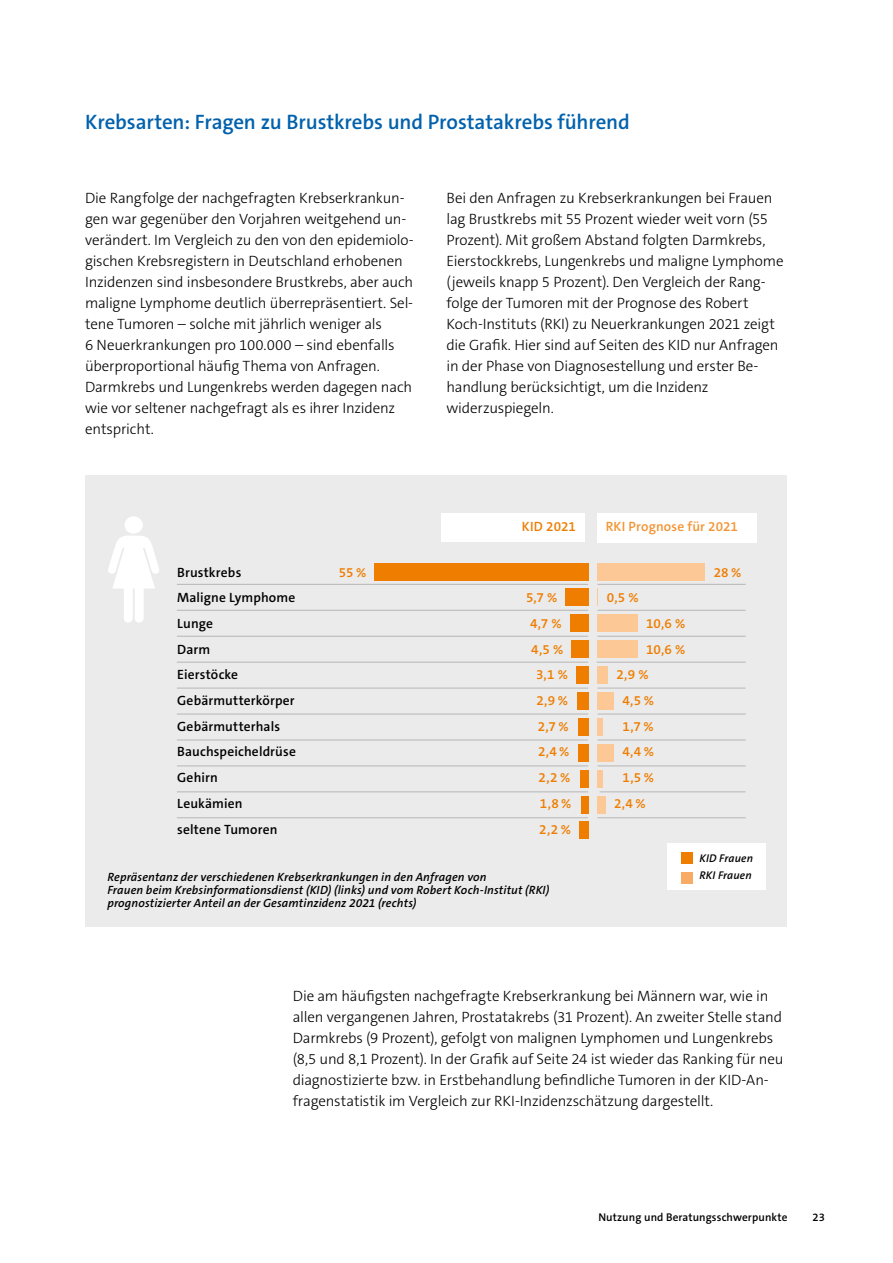
<style>
.page{position:relative;width:893px;height:1263px;background:#fff}
.page>*{position:absolute;margin:0;border:0;box-sizing:border-box;transform-origin:0 0}
.t1{font:600 21px "The Sans C5";letter-spacing:-.005em;color:#0061ad}
.t2{font:300 15px/21px "The Sans C5";letter-spacing:-.01em;color:#000}
.t3{font:600 13.5px/25.7px "The Sans C5";letter-spacing:.01em;color:#000}
.t4{font:600 13.5px "The Sans C5";color:#ef7d00}
.t5{font:600 13.5px "The Sans C5";letter-spacing:.01em;color:#f49432}
.t6{font:italic 600 12px/12.8px "The Sans C5";letter-spacing:.01em;color:#000}
.t7{font:600 11.25px "The Sans C5";letter-spacing:.01em;color:#000}
.t8{font:italic 600 11.25px/17.7px "The Sans C5";letter-spacing:.01em;color:#000}
</style>
<div class="page">
<div style="left:85px;top:475px;width:702px;height:451px;background:#ebebeb"></div>
<svg style="left:108px;top:536px;width:51px;height:87px"></svg>
<div style="left:124px;top:516px;width:19px;height:18px;background:#fff;border-radius:50%"></div>
<div style="left:441px;top:513px;width:143px;height:29px;background:#fff"></div>
<div style="left:597px;top:513px;width:159px;height:29px;background:#fff"></div>
<hr style="left:177px;top:584px;width:411px;height:1px;background:#b7b6b6">
<hr style="left:597px;top:584px;width:149px;height:1px;background:#b7b6b6">
<hr style="left:177px;top:610px;width:411px;height:1px;background:#b7b6b6">
<hr style="left:597px;top:610px;width:149px;height:1px;background:#b7b6b6">
<hr style="left:177px;top:636px;width:411px;height:1px;background:#b7b6b6">
<hr style="left:597px;top:636px;width:149px;height:1px;background:#b7b6b6">
<hr style="left:177px;top:662px;width:411px;height:1px;background:#b7b6b6">
<hr style="left:597px;top:662px;width:149px;height:1px;background:#b7b6b6">
<hr style="left:177px;top:688px;width:411px;height:1px;background:#b7b6b6">
<hr style="left:597px;top:688px;width:149px;height:1px;background:#b7b6b6">
<hr style="left:177px;top:714px;width:411px;height:1px;background:#b7b6b6">
<hr style="left:597px;top:714px;width:149px;height:1px;background:#b7b6b6">
<hr style="left:177px;top:740px;width:411px;height:1px;background:#b7b6b6">
<hr style="left:597px;top:740px;width:149px;height:1px;background:#b7b6b6">
<hr style="left:177px;top:765px;width:411px;height:1px;background:#b7b6b6">
<hr style="left:597px;top:765px;width:149px;height:1px;background:#b7b6b6">
<hr style="left:177px;top:791px;width:411px;height:1px;background:#b7b6b6">
<hr style="left:600px;top:791px;width:146px;height:1px;background:#b7b6b6">
<hr style="left:177px;top:817px;width:411px;height:1px;background:#b7b6b6">
<hr style="left:597px;top:817px;width:149px;height:1px;background:#b7b6b6">
<div style="left:668px;top:843px;width:98px;height:47px;background:#fff"></div>
<div style="left:681px;top:852px;width:12px;height:11px;background:#ef7d00"></div>
<div style="left:681px;top:872px;width:12px;height:12px;background:#f7ab64"></div>
<div style="left:597px;top:563px;width:108px;height:17px;background:#fbc896"></div>
<div style="left:597px;top:615px;width:41px;height:17px;background:#fbc896"></div>
<div style="left:597px;top:641px;width:41px;height:17px;background:#fbc896"></div>
<div style="left:597px;top:667px;width:11px;height:17px;background:#fbc896"></div>
<div style="left:597px;top:692px;width:17px;height:17px;background:#fbc896"></div>
<div style="left:597px;top:718px;width:6px;height:17px;background:#fbc896"></div>
<div style="left:597px;top:770px;width:6px;height:17px;background:#fbc896"></div>
<div style="left:597px;top:744px;width:17px;height:17px;background:#fbc896"></div>
<div style="left:597px;top:796px;width:9px;height:17px;background:#fbc896"></div>
<div style="left:375px;top:563px;width:214px;height:17px;background:#ef7d00"></div>
<div style="left:566px;top:589px;width:23px;height:17px;background:#ef7d00"></div>
<div style="left:570px;top:615px;width:19px;height:17px;background:#ef7d00"></div>
<div style="left:572px;top:641px;width:17px;height:17px;background:#ef7d00"></div>
<div style="left:576px;top:667px;width:13px;height:17px;background:#ef7d00"></div>
<div style="left:577px;top:692px;width:12px;height:17px;background:#ef7d00"></div>
<div style="left:578px;top:718px;width:11px;height:17px;background:#ef7d00"></div>
<div style="left:579px;top:744px;width:10px;height:17px;background:#ef7d00"></div>
<div style="left:580px;top:770px;width:9px;height:17px;background:#ef7d00"></div>
<div style="left:581px;top:796px;width:8px;height:17px;background:#ef7d00"></div>
<div style="left:579px;top:822px;width:10px;height:17px;background:#ef7d00"></div>
<h1 class="t1" style="left:85px;top:108px;width:546px">Krebsarten: Fragen zu Brustkrebs und Prostatakrebs führend</h1>
<p class="t2" style="left:85px;top:187px;width:330px">Die Rangfolge der nachgefragten Krebserkrankun&shy;gen war gegenüber den Vorjahren weitgehend un&shy;verändert. Im Vergleich zu den von den epidemiolo&shy;gischen Krebsregistern in Deutschland erhobenen Inzidenzen sind insbesondere Brustkrebs, aber auch maligne Lymphome deutlich überrepräsentiert. Sel&shy;tene Tumoren – solche mit jährlich weniger als<br>6 Neuerkrankungen pro 100.000 – sind ebenfalls überproportional häufig Thema von Anfragen.<br>Darmkrebs und Lungenkrebs werden dagegen nach wie vor seltener nachgefragt als es ihrer Inzidenz entspricht.</p>
<p class="t2" style="left:446px;top:187px;width:339px">Bei den Anfragen zu Krebserkrankungen bei Frauen lag Brustkrebs mit 55 Prozent wieder weit vorn (55<br>Prozent). Mit großem Abstand folgten Darmkrebs, Eierstockkrebs, Lungenkrebs und maligne Lymphome (jeweils knapp 5 Prozent). Den Vergleich der Rang&shy;folge der Tumoren mit der Prognose des Robert Koch-Instituts (RKI) zu Neuerkrankungen 2021 zeigt die Grafik. Hier sind auf Seiten des KID nur Anfragen in der Phase von Diagnosestellung und erster Be&shy;handlung berücksichtigt, um die Inzidenz widerzuspiegeln.</p>
<p class="t3" style="left:177px;top:559px;width:120px">Brustkrebs<br>Maligne Lymphome<br>Lunge<br>Darm<br>Eierstöcke<br>Gebärmutterkörper<br>Gebärmutterhals<br>Bauchspeicheldrüse<br>Gehirn<br>Leukämien<br>seltene Tumoren</p>
<p class="t4" style="left:339px;top:563px;width:29px">55 %</p>
<p class="t4" style="left:522px;top:518px;width:56px">KID 2021</p>
<p class="t5" style="left:606px;top:518px;width:134px">RKI Prognose für 2021</p>
<p class="t4" style="left:526px;top:589px;width:33px">5,7 %</p>
<p class="t4" style="left:530px;top:615px;width:33px">4,7 %</p>
<p class="t4" style="left:531px;top:640px;width:34px">4,5 %</p>
<p class="t4" style="left:536px;top:666px;width:33px">3,1 %</p>
<p class="t4" style="left:536px;top:692px;width:33px">2,9 %</p>
<p class="t4" style="left:538px;top:717px;width:32px">2,7 %</p>
<p class="t4" style="left:538px;top:743px;width:33px">2,4 %</p>
<p class="t4" style="left:539px;top:769px;width:33px">2,2 %</p>
<p class="t4" style="left:540px;top:795px;width:33px">1,8 %</p>
<p class="t4" style="left:539px;top:820px;width:33px">2,2 %</p>
<p class="t4" style="left:607px;top:589px;width:33px">0,5 %</p>
<p class="t4" style="left:646px;top:615px;width:41px">10,6 %</p>
<p class="t4" style="left:646px;top:640px;width:41px">10,6 %</p>
<p class="t4" style="left:616px;top:666px;width:34px">2,9 %</p>
<p class="t4" style="left:622px;top:692px;width:33px">4,5 %</p>
<p class="t4" style="left:622px;top:717px;width:33px">1,7 %</p>
<p class="t4" style="left:622px;top:743px;width:33px">4,4 %</p>
<p class="t4" style="left:622px;top:769px;width:33px">1,5 %</p>
<p class="t4" style="left:614px;top:795px;width:33px">2,4 %</p>
<p class="t4" style="left:714px;top:563px;width:29px">28 %</p>
<p class="t6" style="left:107px;top:871px;width:443px">Repräsentanz der verschiedenen Krebserkrankungen in den Anfragen von<br>Frauen beim Krebsinformationsdienst (KID) (links) und vom Robert Koch-Institut (RKI) prognostizierter Anteil an der Gesamtinzidenz 2021 (rechts)</p>
<p class="t8" style="left:699px;top:849px;width:55px">KID Frauen<br>RKI Frauen</p>
<p class="t2" style="left:293px;top:985px;width:492px">Die am häufigsten nachgefragte Krebserkrankung bei Männern war, wie in allen vergangenen Jahren, Prostatakrebs (31 Prozent). An zweiter Stelle stand Darmkrebs (9 Prozent), gefolgt von malignen Lymphomen und Lungenkrebs (8,5 und 8,1 Prozent). In der Grafik auf Seite 24 ist wieder das Ranking für neu diagnostizierte bzw. in Erstbehandlung befindliche Tumoren in der KID-An&shy;fragenstatistik im Vergleich zur RKI-Inzidenzschätzung dargestellt.</p>
<p class="t7" style="left:598px;top:1210px;width:191px">Nutzung und Beratungsschwerpunkte</p>
<p class="t7" style="left:812px;top:1210px;width:14px">23</p>
</div>
